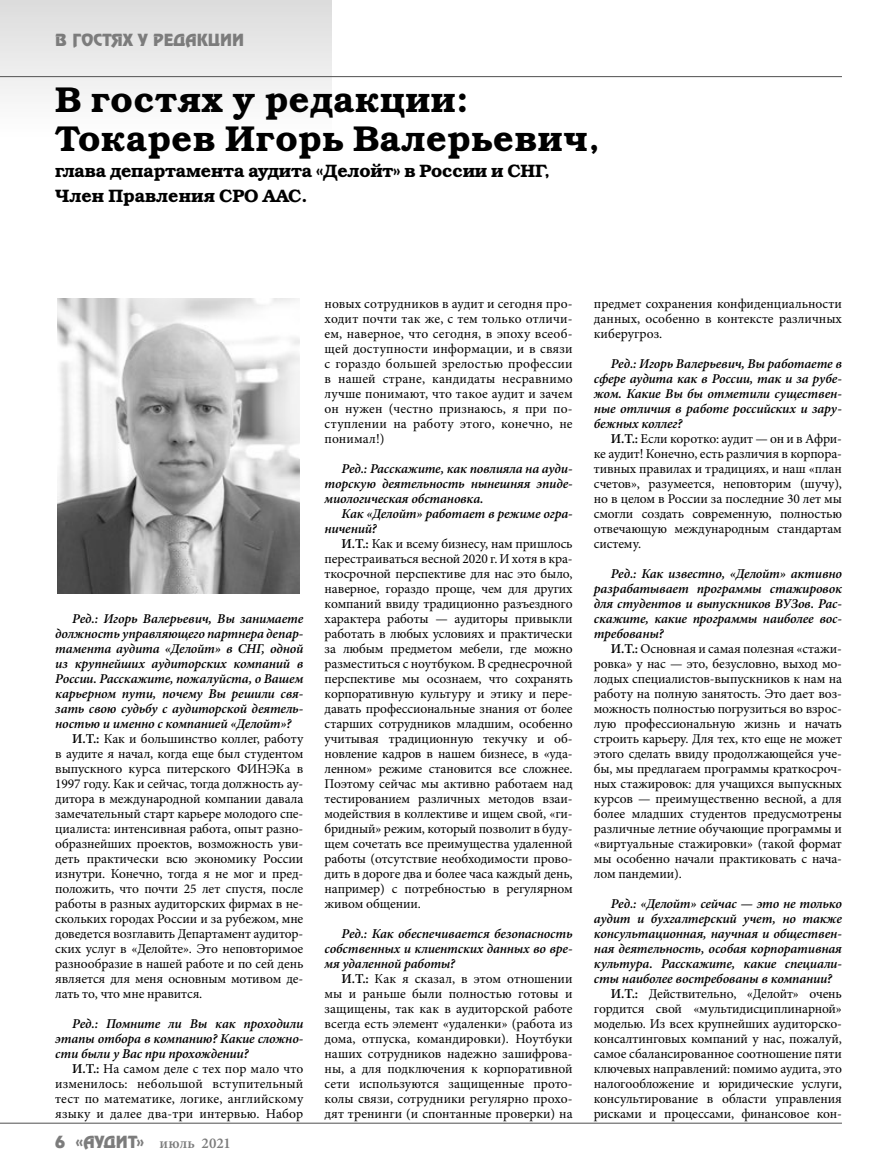
<style>
.page{position:relative;width:893px;height:1170px;background:#fff}
.page>*{position:absolute;margin:0;border:0;box-sizing:border-box;transform-origin:0 0}
.t1{font:700 36px/39px "Bookman C";letter-spacing:.02em;color:#000}
.t2{font:700 18px/25.5px "Bookman C";letter-spacing:-.01em;color:#000}
.t3{font:15px "AG Zeppelin C";letter-spacing:.01em;color:#7c7c7c}
.t4{font:13.5px/15px "Minion Pro";letter-spacing:-.01em;color:#000;text-align:justify}
.t5{font:italic 600 13.5px/15px "Minion Pro";letter-spacing:-.01em;color:#000;text-align:justify}
.s1{font-weight:600}
.s2{font-family:"Minion Pro";font-weight:600}
</style>
<div class="page">
<div style="left:0;top:0;width:332px;height:138px;background:linear-gradient(to bottom,#dcdcdc,#fff)"></div>
<hr style="left:0;top:76px;width:842px;height:1px;background:#636363">
<hr style="left:0;top:1122px;width:842px;height:1px;background:#636363">
<img style="left:57px;top:299px;width:243px;height:294px">
<p class="t3" style="left:55px;top:31px;width:190px">В ГОСТЯХ У РЕДАКЦИИ</p>
<h1 class="t1" style="left:55px;top:80px;width:547px">В гостях у редакции:<br>Токарев Игорь Валерьевич,</h1>
<h2 class="t2" style="left:55px;top:158px;width:496px">глава департамента аудита «Делойт» в России и СНГ,<br>Член Правления СРО ААС.</h2>
<p class="t5" style="left:72px;top:611px;width:233px">Ред.: Игорь Валерьевич, Вы занимаете</p>
<p class="t5" style="left:55px;top:626px;width:250px">должность управляющего партнера депар-</p>
<p class="t5" style="left:55px;top:641px;width:250px">тамента аудита «Делойт» в СНГ, одной</p>
<p class="t5" style="left:55px;top:656px;width:250px">из крупнейших аудиторских компаний в</p>
<p class="t5" style="left:55px;top:671px;width:250px">России. Расскажите, пожалуйста, о Вашем</p>
<p class="t5" style="left:55px;top:686px;width:250px">карьерном пути, почему Вы решили свя-</p>
<p class="t5" style="left:55px;top:701px;width:250px">зать свою судьбу с аудиторской деятель-</p>
<p class="t5" style="left:55px;top:716px;width:238px">ностью и именно с компанией «Делойт»?</p>
<p class="t4" style="left:72px;top:731px;width:232px"><span class="s1">И.Т.:</span> Как и большинство коллег, работу</p>
<p class="t4" style="left:55px;top:746px;width:250px">в аудите я начал, когда еще был студентом</p>
<p class="t4" style="left:55px;top:761px;width:250px">выпускного курса питерского ФИНЭКа в</p>
<p class="t4" style="left:55px;top:776px;width:250px">1997 году. Как и сейчас, тогда должность ау-</p>
<p class="t4" style="left:55px;top:791px;width:250px">дитора в международной компании давала</p>
<p class="t4" style="left:55px;top:806px;width:250px">замечательный старт карьере молодого спе-</p>
<p class="t4" style="left:55px;top:821px;width:250px">циалиста: интенсивная работа, опыт разно-</p>
<p class="t4" style="left:55px;top:836px;width:250px">образнейших проектов, возможность уви-</p>
<p class="t4" style="left:55px;top:851px;width:250px">деть практически всю экономику России</p>
<p class="t4" style="left:55px;top:866px;width:250px">изнутри. Конечно, тогда я не мог и пред-</p>
<p class="t4" style="left:55px;top:881px;width:250px">положить, что почти 25 лет спустя, после</p>
<p class="t4" style="left:55px;top:896px;width:250px">работы в разных аудиторских фирмах в не-</p>
<p class="t4" style="left:55px;top:911px;width:250px">скольких городах России и за рубежом, мне</p>
<p class="t4" style="left:55px;top:926px;width:250px">доведется возглавить Департамент аудитор-</p>
<p class="t4" style="left:55px;top:941px;width:250px">ских услуг в «Делойте». Это неповторимое</p>
<p class="t4" style="left:55px;top:956px;width:250px">разнообразие в нашей работе и по сей день</p>
<p class="t4" style="left:55px;top:971px;width:250px">является для меня основным мотивом де-</p>
<p class="t4" style="left:55px;top:986px;width:149px">лать то, что мне нравится.</p>
<p class="t5" style="left:55px;top:1016px;width:250px;text-indent:17px">Ред.: Помните ли Вы как проходили этапы отбора в компанию? Какие сложно&shy;сти были у Вас при прохождении?</p>
<p class="t4" style="left:55px;top:1061px;width:250px;text-indent:17px"><span class="s1">И.Т.:</span> На самом деле с тех пор мало что изменилось: небольшой вступительный тест по математике, логике, английскому языку и далее два-три интервью. Набор</p>
<p class="t3" style="left:55px;top:1132px;width:177px">6 «АУДИТ» <span class="s2">июль 2021</span></p>
<p class="t4" style="left:325px;top:296px;width:250px">новых сотрудников в аудит и сегодня про&shy;ходит почти так же, с тем только отличи&shy;ем, наверное, что сегодня, в эпоху всеоб&shy;щей доступности информации, и в связи с гораздо большей зрелостью профессии в нашей стране, кандидаты несравнимо лучше понимают, что такое аудит и зачем он нужен (честно признаюсь, я при по&shy;ступлении на работу этого, конечно, не понимал!)</p>
<p class="t5" style="left:325px;top:461px;width:250px;text-indent:17px">Ред.: Расскажите, как повлияла на ауди&shy;торскую деятельность нынешняя эпиде&shy;миологическая обстановка.</p>
<p class="t5" style="left:325px;top:506px;width:250px;text-indent:17px">Как «Делойт» работает в режиме огра&shy;ничений?</p>
<p class="t4" style="left:325px;top:536px;width:250px;text-indent:17px"><span class="s1">И.Т.:</span> Как и всему бизнесу, нам пришлось перестраиваться весной 2020 г. И хотя в кра&shy;ткосрочной перспективе для нас это было, наверное, гораздо проще, чем для других компаний ввиду традиционно разъездного характера работы — аудиторы привыкли работать в любых условиях и практически за любым предметом мебели, где можно разместиться с ноутбуком. В среднесрочной перспективе мы осознаем, что сохранять корпоративную культуру и этику и пере&shy;давать профессиональные знания от более старших сотрудников младшим, особенно учитывая традиционную текучку и об&shy;новление кадров в нашем бизнесе, в «уда&shy;ленном» режиме становится все сложнее.<br>Поэтому сейчас мы активно работаем над тестированием различных методов взаи&shy;модействия в коллективе и ищем свой, «ги&shy;бридный» режим, который позволит в буду&shy;щем сочетать все преимущества удаленной работы (отсутствие необходимости прово&shy;дить в дороге два и более часа каждый день, например) с потребностью в регулярном живом общении.</p>
<p class="t5" style="left:325px;top:926px;width:250px;text-indent:17px">Ред.: Как обеспечивается безопасность собственных и клиентских данных во вре&shy;мя удаленной работы?</p>
<p class="t4" style="left:325px;top:971px;width:250px;text-indent:17px"><span class="s1">И.Т.:</span> Как я сказал, в этом отношении мы и раньше были полностью готовы и защищены, так как в аудиторской работе всегда есть элемент «удаленки» (работа из дома, отпуска, командировки). Ноутбуки наших сотрудников надежно зашифрова&shy;ны, а для подключения к корпоративной сети используются защищенные прото&shy;колы связи, сотрудники регулярно прохо&shy;дят тренинги (и спонтанные проверки) на</p>
<p class="t4" style="left:594px;top:296px;width:250px">предмет сохранения конфиденциальности данных, особенно в контексте различных киберугроз.</p>
<p class="t5" style="left:594px;top:356px;width:250px;text-indent:17px">Ред.: Игорь Валерьевич, Вы работаете в сфере аудита как в России, так и за рубе&shy;жом. Какие Вы бы отметили существен&shy;ные отличия в работе российских и зару&shy;бежных коллег?</p>
<p class="t4" style="left:594px;top:431px;width:250px;text-indent:17px"><span class="s1">И.Т.:</span> Если коротко: аудит — он и в Афри&shy;ке аудит! Конечно, есть различия в корпора&shy;тивных правилах и традициях, и наш «план счетов», разумеется, неповторим (шучу), но в целом в России за последние 30 лет мы смогли создать современную, полностью отвечающую международным стандартам систему.</p>
<p class="t5" style="left:594px;top:566px;width:250px;text-indent:17px">Ред.: Как известно, «Делойт» активно разрабатывает программы стажировок для студентов и выпускников ВУЗов. Рас&shy;скажите, какие программы наиболее вос&shy;требованы?</p>
<p class="t4" style="left:594px;top:641px;width:250px;text-indent:17px"><span class="s1">И.Т.:</span> Основная и самая полезная «стажи&shy;ровка» у нас — это, безусловно, выход мо&shy;лодых специалистов-выпускников к нам на работу на полную занятость. Это дает воз&shy;можность полностью погрузиться во взрос&shy;лую профессиональную жизнь и начать строить карьеру. Для тех, кто еще не может этого сделать ввиду продолжающейся уче&shy;бы, мы предлагаем программы краткосроч&shy;ных стажировок: для учащихся выпускных курсов — преимущественно весной, а для более младших студентов предусмотрены различные летние обучающие программы и «виртуальные стажировки» (такой формат мы особенно начали практиковать с нача&shy;лом пандемии).</p>
<p class="t5" style="left:611px;top:896px;width:233px">Ред.: «Делойт» сейчас — это не только</p>
<p class="t5" style="left:594px;top:911px;width:250px">аудит и бухгалтерский учет, но также</p>
<p class="t5" style="left:594px;top:926px;width:250px">консультационная, научная и обществен-</p>
<p class="t5" style="left:594px;top:941px;width:250px">ная деятельность, особая корпоративная</p>
<p class="t5" style="left:594px;top:956px;width:250px">культура. Расскажите, какие специали-</p>
<p class="t5" style="left:594px;top:971px;width:240px">сты наиболее востребованы в компании?</p>
<p class="t4" style="left:611px;top:986px;width:233px"><span class="s1">И.Т.:</span> Действительно, «Делойт» очень</p>
<p class="t4" style="left:594px;top:1001px;width:250px">гордится свой «мультидисциплинарной»</p>
<p class="t4" style="left:594px;top:1016px;width:250px">моделью. Из всех крупнейших аудиторско-</p>
<p class="t4" style="left:594px;top:1031px;width:250px">консалтинговых компаний у нас, пожалуй,</p>
<p class="t4" style="left:594px;top:1046px;width:250px">самое сбалансированное соотношение пяти</p>
<p class="t4" style="left:594px;top:1061px;width:250px">ключевых направлений: помимо аудита, это</p>
<p class="t4" style="left:594px;top:1076px;width:250px">налогообложение и юридические услуги,</p>
<p class="t4" style="left:594px;top:1091px;width:250px">консультирование в области управления</p>
<p class="t4" style="left:594px;top:1106px;width:250px">рисками и процессами, финансовое кон-</p>
</div>
